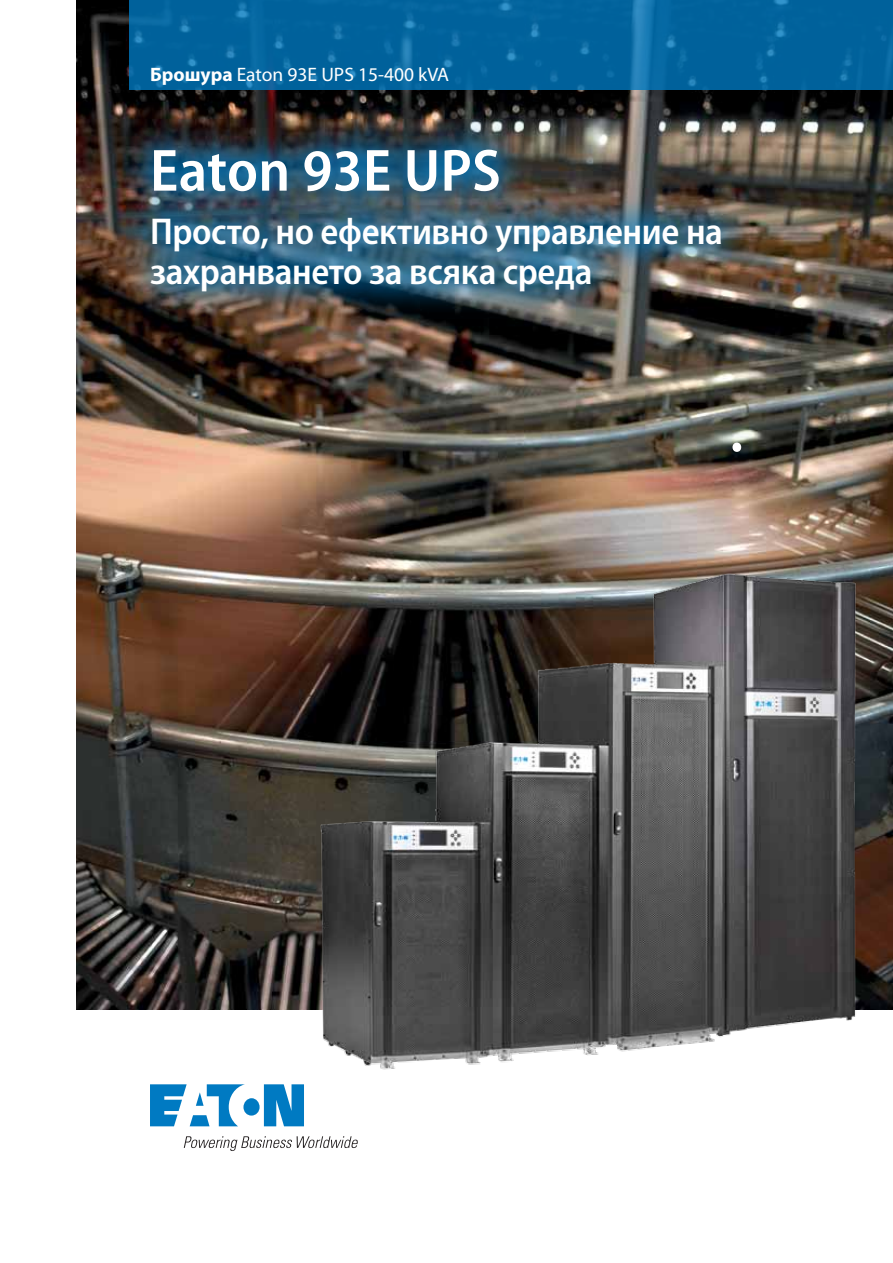
<style>
.page{position:relative;width:893px;height:1263px;background:#fff}
.page>*{position:absolute;margin:0;border:0;box-sizing:border-box;transform-origin:0 0}
.t1{font:600 semi-condensed 60px "Myriad Pro";letter-spacing:.005em;color:#fff}
.t2{font:600 semi-condensed 37.5px/40.5px "Myriad Pro";letter-spacing:-.01em;color:#fff}
.t3{font:19.5px "Myriad Pro";color:#fff}
.s1{font-weight:700}
</style>
<div class="page">
<img style="left:77px;top:0;width:816px;height:1009px">
<svg style="left:129px;top:0;width:764px;height:90px;background:#03649d"></svg>
<svg style="left:150px;top:1084px;width:119px;height:42px"></svg>
<svg style="left:184px;top:1136px;width:85px;height:15px"></svg>
<img style="left:96px;top:95px;width:657px;height:369px">
<img style="left:121px;top:120px;width:623px;height:195px">
<img style="left:269px;top:559px;width:624px;height:590px">
<p class="t3" style="left:150px;top:62px;width:301px"><span class="s1">Брошура</span> Eaton 93E UPS 15-400 kVA</p>
<h1 class="t1" style="left:150px;top:137px;width:352px">Eaton 93E UPS</h1>
<p class="t2" style="left:150px;top:212px;width:575px">Просто, но ефективно управление на захранването за всяка среда</p>
<h1 class="t1" style="left:729px;top:398px;width:15px">.</h1>
</div>
